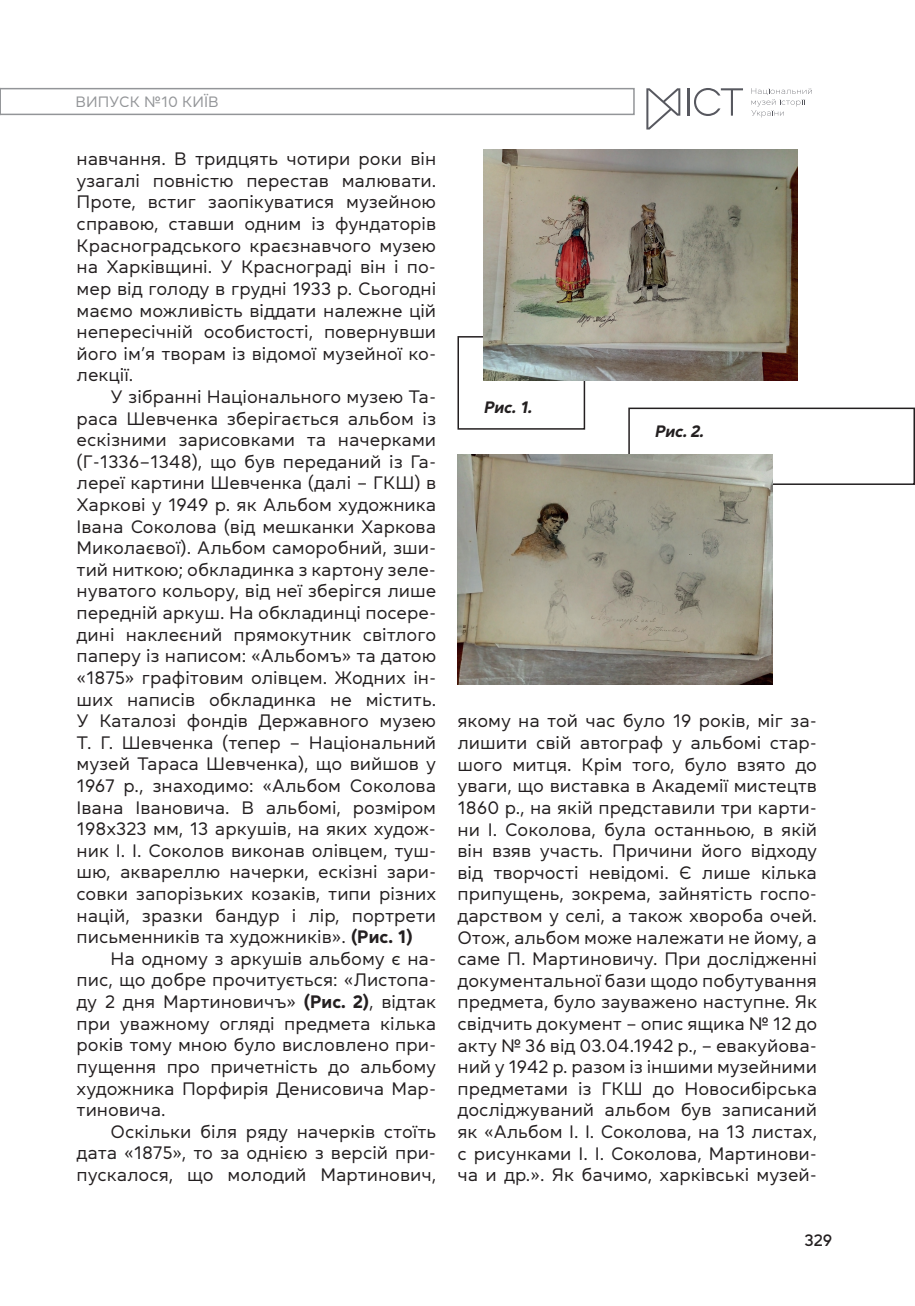
<style>
.page{position:relative;width:915px;height:1306px;background:#fff}
.page>*{position:absolute;margin:0;border:0;box-sizing:border-box;transform-origin:0 0}
.t1{font:18px/21.6px "Daikon";color:#231f20;text-align:justify}
.t2{font:italic 700 16.5px "Daikon";letter-spacing:-.01em;color:#231f20}
.t3{font:500 16.5px "Daikon";color:#231f20}
.t4{font:15px "Daikon";color:#939598}
.s1{font-weight:700}
</style>
<div class="page">
<svg style="left:646px;top:88px;width:34px;height:41px"></svg>
<hr style="left:686px;top:88px;width:2px;height:28px;background:#57585f">
<svg style="left:694px;top:88px;width:48px;height:28px"></svg>
<svg style="left:751px;top:88px;width:60px;height:29px"></svg>
<div style="left:0;top:88px;width:634px;height:27px;border:2px solid #939598"></div>
<div style="left:628px;top:407px;width:286px;height:78px;border:2px solid #231f20"></div>
<div style="left:457px;top:336px;width:128px;height:93px;border:2px solid #231f20"></div>
<img style="left:483px;top:150px;width:314px;height:230px">
<img style="left:457px;top:454px;width:315px;height:231px">
<p class="t4" style="left:75px;top:91px;width:145px">ВИПУСК №10 КИЇВ</p>
<p class="t1" style="left:77px;top:147px;width:361px">навчання. В тридцять чотири роки він узагалі повністю перестав малювати.<br>Проте, встиг заопікуватися музейною справою, ставши одним із фундаторів Красноградського краєзнавчого музею на Харківщині. У Краснограді він і по&shy;мер від голоду в грудні 1933 р. Сьогодні маємо можливість віддати належне цій непересічній особистості, повернувши його ім’я творам із відомої музейної ко&shy;лекції.</p>
<p class="t1" style="left:77px;top:385px;width:361px;text-indent:34px">У зібранні Національного музею Та&shy;раса Шевченка зберігається альбом із ескізними зарисовками та начерками (Г-1336–1348), що був переданий із Га&shy;лереї картини Шевченка (далі – ГКШ) в Харкові у 1949 р. як Альбом художника Івана Соколова (від мешканки Харкова Миколаєвої). Альбом саморобний, зши&shy;тий ниткою; обкладинка з картону зеле&shy;нуватого кольору, від неї зберігся лише передній аркуш. На обкладинці посере&shy;дині наклеєний прямокутник світлого паперу із написом: «Альбомъ» та датою «1875» графітовим олівцем. Жодних ін&shy;ших написів обкладинка не містить.<br>У Каталозі фондів Державного музею Т. Г. Шевченка (тепер – Національний музей Тараса Шевченка), що вийшов у 1967 р., знаходимо: «Альбом Соколова Івана Івановича. В альбомі, розміром 198х323 мм, 13 аркушів, на яких худож&shy;ник І. І. Соколов виконав олівцем, туш&shy;шю, аквареллю начерки, ескізні зари&shy;совки запорізьких козаків, типи різних націй, зразки бандур і лір, портрети письменників та художників». <span class="s1">(Рис. 1)</span></p>
<p class="t1" style="left:77px;top:947px;width:361px;text-indent:34px">На одному з аркушів альбому є на&shy;пис, що добре прочитується: «Листопа&shy;ду 2 дня Мартиновичъ» <span class="s1">(Рис. 2)</span>, відтак при уважному огляді предмета кілька років тому мною було висловлено при&shy;пущення про причетність до альбому художника Порфирія Денисовича Мар&shy;тиновича.</p>
<p class="t1" style="left:77px;top:1119px;width:361px;text-indent:34px">Оскільки біля ряду начерків стоїть дата «1875», то за однією з версій при&shy;пускалося, що молодий Мартинович,</p>
<p class="t2" style="left:484px;top:395px;width:50px">Рис. 1.</p>
<p class="t2" style="left:655px;top:419px;width:51px">Рис. 2.</p>
<p class="t1" style="left:457px;top:709px;width:361px">якому на той час було 19 років, міг за&shy;лишити свій автограф у альбомі стар&shy;шого митця. Крім того, було взято до уваги, що виставка в Академії мистецтв 1860 р., на якій представили три карти&shy;ни І. Соколова, була останньою, в якій він взяв участь. Причини його відходу від творчості невідомі. Є лише кілька припущень, зокрема, зайнятість госпо&shy;дарством у селі, а також хвороба очей.<br>Отож, альбом може належати не йому, а саме П. Мартиновичу. При дослідженні документальної бази щодо побутування предмета, було зауважено наступне. Як свідчить документ – опис ящика № 12 до акту № 36 від 03.04.1942 р., – евакуйова&shy;ний у 1942 р. разом із іншими музейними предметами із ГКШ до Новосибірська досліджуваний альбом був записаний як «Альбом І. І. Соколова, на 13 листах, с рисунками І. І. Соколова, Мартинови&shy;ча и др.». Як бачимо, харківські музей-</p>
<p class="t3" style="left:804px;top:1228px;width:30px">329</p>
</div>
